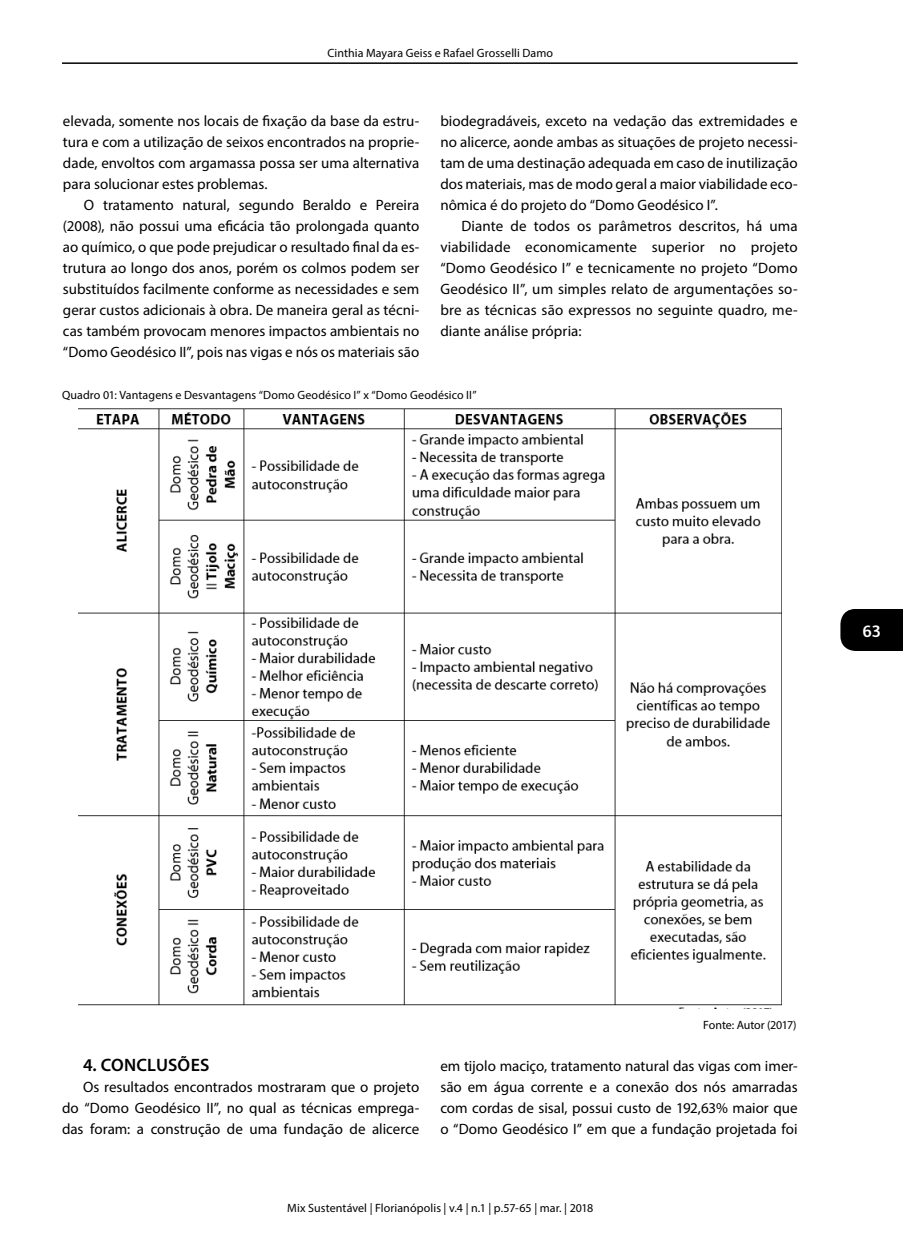
<style>
.page{position:relative;width:903px;height:1260px;background:#fff}
.page>*{position:absolute;margin:0;border:0;box-sizing:border-box;transform-origin:0 0}
.t1{font:600 18px "Myriad Pro";letter-spacing:.01em;color:#000}
.t2{font:18px "Amaranth";color:#fff}
.t3{font:15px/21px "Myriad Pro";color:#000;text-align:justify}
.t4{font:12px "Myriad Pro";letter-spacing:.005em;color:#000}
</style>
<div class="page">
<div style="left:840px;top:609px;width:63px;height:42px;background:#000"></div>
<hr style="left:62px;top:62px;width:736px;height:2px;background:#000">
<img style="left:79px;top:408px;width:702px;height:600px">
<p class="t4" style="left:328px;top:45px;width:227px">Cinthia Mayara Geiss e Rafael Grosselli Damo</p>
<p class="t3" style="left:63px;top:110px;width:358px">elevada, somente nos locais de fixação da base da estru&shy;tura e com a utilização de seixos encontrados na proprie&shy;dade, envoltos com argamassa possa ser uma alternativa para solucionar estes problemas.</p>
<p class="t3" style="left:63px;top:194px;width:358px;text-indent:21px">O tratamento natural, segundo Beraldo e Pereira (2008), não possui uma eficácia tão prolongada quanto ao químico, o que pode prejudicar o resultado final da es&shy;trutura ao longo dos anos, porém os colmos podem ser substituídos facilmente conforme as necessidades e sem gerar custos adicionais à obra. De maneira geral as técni&shy;cas também provocam menores impactos ambientais no “Domo Geodésico II”, pois nas vigas e nós os materiais são</p>
<p class="t3" style="left:440px;top:110px;width:359px">biodegradáveis, exceto na vedação das extremidades e no alicerce, aonde ambas as situações de projeto necessi&shy;tam de uma destinação adequada em caso de inutilização dos materiais, mas de modo geral a maior viabilidade eco&shy;nômica é do projeto do “Domo Geodésico I”.</p>
<p class="t3" style="left:440px;top:215px;width:359px;text-indent:21px">Diante de todos os parâmetros descritos, há uma viabilidade economicamente superior no projeto “Domo Geodésico I” e tecnicamente no projeto “Domo Geodésico II”, um simples relato de argumentações so&shy;bre as técnicas são expressos no seguinte quadro, me&shy;diante análise própria:</p>
<p class="t4" style="left:62px;top:388px;width:416px">Quadro 01: Vantagens e Desvantagens “Domo Geodésico I” x “Domo Geodésico II”</p>
<p class="t2" style="left:862px;top:620px;width:20px">63</p>
<p class="t1" style="left:83px;top:1053px;width:128px">4. CONCLUSÕES</p>
<p class="t3" style="left:62px;top:1076px;width:359px;text-indent:21px">Os resultados encontrados mostraram que o projeto do “Domo Geodésico II”, no qual as técnicas emprega&shy;das foram: a construção de uma fundação de alicerce</p>
<p class="t4" style="left:703px;top:1018px;width:95px">Fonte: Autor (2017)</p>
<p class="t3" style="left:440px;top:1055px;width:359px">em tijolo maciço, tratamento natural das vigas com imer&shy;são em água corrente e a conexão dos nós amarradas com cordas de sisal, possui custo de 192,63% maior que o “Domo Geodésico I” em que a fundação projetada foi</p>
<p class="t4" style="left:287px;top:1200px;width:308px">Mix Sustentável | Florianópolis | v.4 | n.1 | p.57-65 | mar. | 2018</p>
</div>
